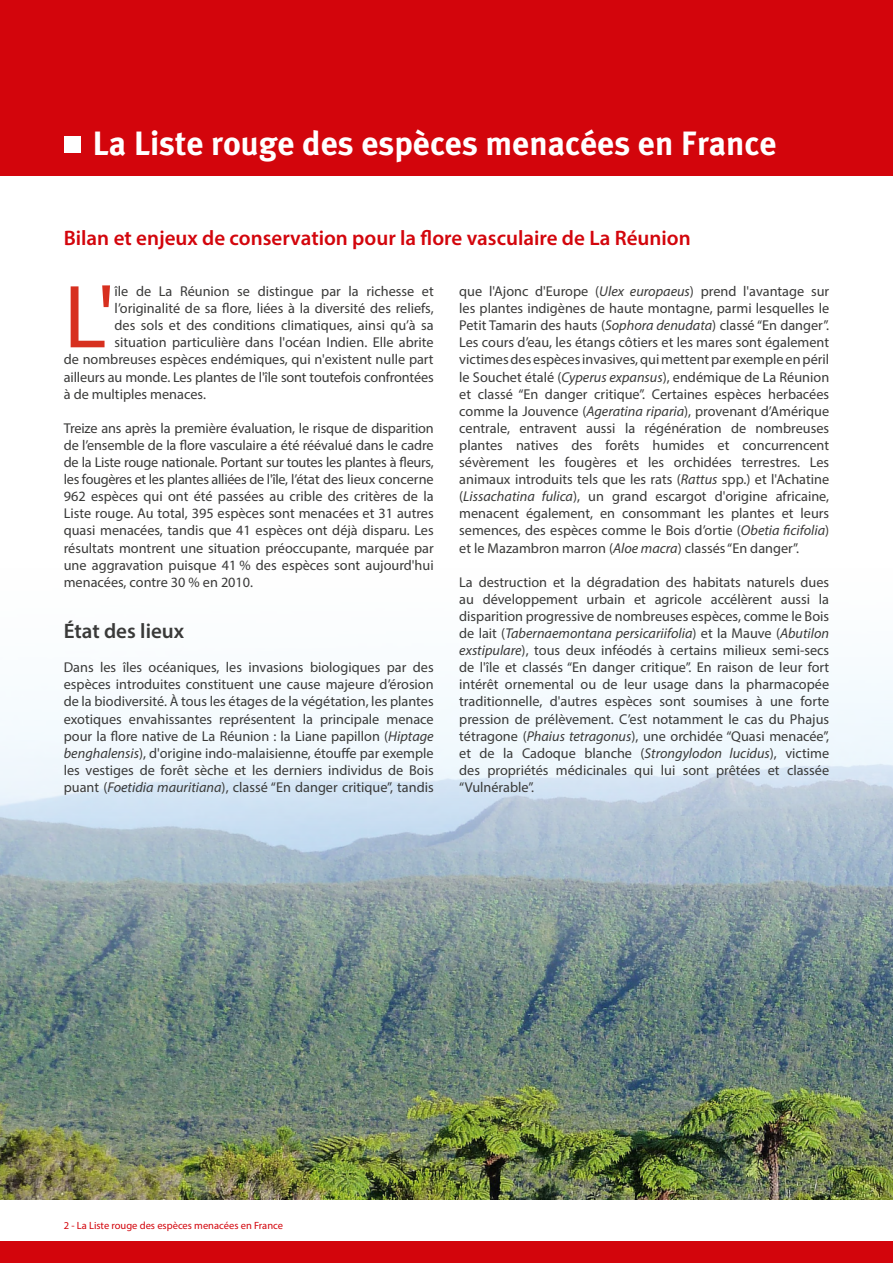
<style>
.page{position:relative;width:893px;height:1263px;background:#fff}
.page>*{position:absolute;margin:0;border:0;box-sizing:border-box;transform-origin:0 0}
.t1{font:90.3px "Myriad Pro";color:#d7301f}
.t2{font:700 33.75px "Meta Plus";color:#fff}
.t3{font:600 21px "Myriad Pro";color:#d3050c}
.t4{font:600 21px "Myriad Pro";color:#3a3a39}
.t5{font:14.25px/17.1px "Myriad Pro";color:#3a3a39;text-align:justify}
.t6{font:10.5px "Myriad Pro";color:#d3050c}
.s1{font-style:italic}
</style>
<div class="page">
<div style="left:0;top:0;width:893px;height:176px;background:#d3050c"></div>
<div style="left:0;top:1241px;width:893px;height:22px;background:#d3050c"></div>
<div style="left:64px;top:136px;width:16px;height:17px;background:#fff"></div>
<img style="left:0;top:680px;width:893px;height:519px">
<h2 class="t2" style="left:92px;top:124px;width:686px">La Liste rouge des espèces menacées en France</h2>
<h3 class="t3" style="left:64px;top:224px;width:628px">Bilan et enjeux de conservation pour la flore vasculaire de La Réunion</h3>
<h1 class="t1" style="left:64px;top:261px;width:52px">L'</h1>
<p class="t5" style="left:115px;top:282px;width:321px">île de La Réunion se distingue par la richesse et</p>
<p class="t5" style="left:459px;top:282px;width:371px">que l'Ajonc d'Europe (<span class="s1">Ulex europaeus</span>) prend l'avantage sur les plantes indigènes de haute montagne, parmi lesquelles le Petit Tamarin des hauts (<span class="s1">Sophora denudata</span>) classé “En danger”.<br>Les cours d’eau, les étangs côtiers et les mares sont également victimes des espèces invasives, qui mettent par exemple en péril le Souchet étalé (<span class="s1">Cyperus expansus</span>), endémique de La Réunion et classé “En danger critique”. Certaines espèces herbacées comme la Jouvence (<span class="s1">Ageratina riparia</span>), provenant d’Amérique centrale, entravent aussi la régénération de nombreuses plantes natives des forêts humides et concurrencent sévèrement les fougères et les orchidées terrestres. Les animaux introduits tels que les rats (<span class="s1">Rattus</span> spp.) et l'Achatine (<span class="s1">Lissachatina fulica</span>), un grand escargot d'origine africaine, menacent également, en consommant les plantes et leurs semences, des espèces comme le Bois d’ortie (<span class="s1">Obetia ficifolia</span>) et le Mazambron marron (<span class="s1">Aloe macra</span>) classés “En danger”.</p>
<p class="t5" style="left:459px;top:573px;width:371px">La destruction et la dégradation des habitats naturels dues au développement urbain et agricole accélèrent aussi la disparition progressive de nombreuses espèces, comme le Bois de lait (<span class="s1">Tabernaemontana persicariifolia</span>) et la Mauve (<span class="s1">Abutilon exstipulare</span>), tous deux inféodés à certains milieux semi-secs de l'île et classés “En danger critique”. En raison de leur fort intérêt ornemental ou de leur usage dans la pharmacopée traditionnelle, d'autres espèces sont soumises à une forte pression de prélèvement. C’est notamment le cas du Phajus tétragone (<span class="s1">Phaius tetragonus</span>), une orchidée “Quasi menacée”, et de la Cadoque blanche (<span class="s1">Strongylodon lucidus</span>), victime des propriétés médicinales qui lui sont prêtées et classée “Vulnérable”.</p>
<p class="t5" style="left:115px;top:300px;width:321px">l’originalité de sa flore, liées à la diversité des reliefs,</p>
<p class="t5" style="left:115px;top:317px;width:321px">des sols et des conditions climatiques, ainsi qu’à sa</p>
<p class="t5" style="left:115px;top:334px;width:321px">situation particulière dans l'océan Indien. Elle abrite</p>
<p class="t5" style="left:64px;top:351px;width:371px">de nombreuses espèces endémiques, qui n'existent nulle part</p>
<p class="t5" style="left:64px;top:368px;width:371px">ailleurs au monde. Les plantes de l'île sont toutefois confrontées</p>
<p class="t5" style="left:64px;top:385px;width:144px">à de multiples menaces.</p>
<p class="t5" style="left:64px;top:419px;width:371px">Treize ans après la première évaluation, le risque de disparition de l’ensemble de la flore vasculaire a été réévalué dans le cadre de la Liste rouge nationale. Portant sur toutes les plantes à fleurs, les fougères et les plantes alliées de l'île, l’état des lieux concerne 962 espèces qui ont été passées au crible des critères de la Liste rouge. Au total, 395 espèces sont menacées et 31 autres quasi menacées, tandis que 41 espèces ont déjà disparu. Les résultats montrent une situation préoccupante, marquée par une aggravation puisque 41 % des espèces sont aujourd'hui menacées, contre 30 % en 2010.</p>
<h3 class="t4" style="left:64px;top:618px;width:122px">État des lieux</h3>
<p class="t5" style="left:64px;top:659px;width:371px">Dans les îles océaniques, les invasions biologiques par des espèces introduites constituent une cause majeure d’érosion de la biodiversité. À tous les étages de la végétation, les plantes exotiques envahissantes représentent la principale menace pour la flore native de La Réunion : la Liane papillon (<span class="s1">Hiptage benghalensis</span>), d'origine indo-malaisienne, étouffe par exemple les vestiges de forêt sèche et les derniers individus de Bois puant (<span class="s1">Foetidia mauritiana</span>), classé “En danger critique”, tandis</p>
<p class="t6" style="left:64px;top:1219px;width:221px">2 - La Liste rouge des espèces menacées en France</p>
</div>
